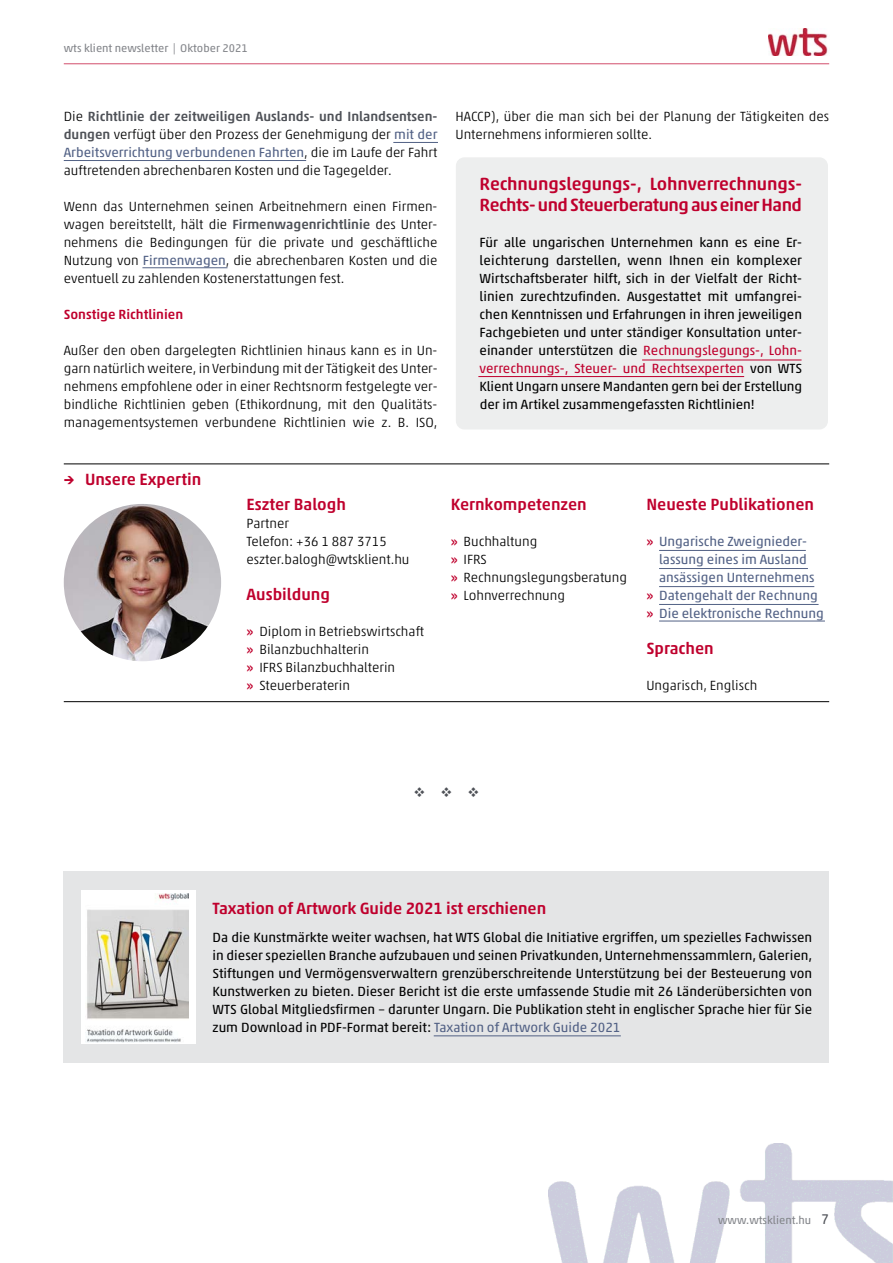
<style>
.page{position:relative;width:893px;height:1263px;background:#fff}
.page>*{position:absolute;margin:0;border:0;box-sizing:border-box;transform-origin:0 0}
.t1{font:500 18px/21px "Akko Rounded Pro";letter-spacing:-.015em;color:#bf002d}
.t2{font:500 16.5px "Akko Pro";color:#bf002d}
.t3{font:300 13.5px/18px "Akko Pro";color:#000}
.t4{font:13.5px/18px "Akko Pro";color:#000;text-align:justify}
.t5{font:13.5px "Akko Pro";color:#526185}
.t6{font:500 13.5px "Akko Pro";color:#bf002d}
.t7{font:11.25px "Akko Pro";color:#83858a}
.s1{font-weight:500;color:#4e5157}
.s2{font-weight:400;color:#526185}
.s3{color:#bf002d}
.s4{font-weight:500;color:#bf002d}
.s5{color:#526185}
.s6{font-size:14.25px;color:#4e5157}
</style>
<div class="page">
<img style="left:549px;top:1144px;width:344px;height:119px">
<hr style="left:64px;top:64px;width:765px;height:1px;background:#d24d6c">
<img style="left:769px;top:29px;width:59px;height:27px">
<hr style="left:142px;top:267px;width:85px;height:1px;background:#526185">
<hr style="left:393px;top:142px;width:45px;height:1px;background:#526185">
<hr style="left:64px;top:160px;width:242px;height:1px;background:#526185">
<div style="left:456px;top:157px;width:372px;height:272px;background:#edeeee;border-radius:9px"></div>
<hr style="left:478px;top:376px;width:266px;height:1px;background:#bf002d">
<hr style="left:642px;top:360px;width:159px;height:1px;background:#bf002d">
<img style="left:64px;top:504px;width:157px;height:157px;border-radius:79px">
<hr style="left:64px;top:463px;width:765px;height:1px;background:#000">
<hr style="left:64px;top:701px;width:765px;height:1px;background:#000">
<hr style="left:659px;top:604px;width:160px;height:1px;background:#526185">
<hr style="left:659px;top:621px;width:166px;height:1px;background:#526185">
<hr style="left:659px;top:550px;width:147px;height:1px;background:#526185">
<hr style="left:659px;top:568px;width:149px;height:1px;background:#526185">
<hr style="left:659px;top:586px;width:155px;height:1px;background:#526185">
<div style="left:64px;top:872px;width:765px;height:191px;background:#e4e5e6"></div>
<div style="left:81px;top:891px;width:115px;height:153px;background:#fff"></div>
<img style="left:86px;top:893px;width:103px;height:149px">
<hr style="left:434px;top:1035px;width:187px;height:1px;background:#526185">
<p class="t7" style="left:64px;top:45px;width:185px">wts klient newsletter | Oktober 2021</p>
<p class="t3" style="left:64px;top:109px;width:375px;text-align:justify">Die <span class="s1">Richtlinie der zeitweiligen Auslands- und Inlandsentsen&shy;dungen</span> verfügt über den Prozess der Genehmigung der <span class="s2">mit der Arbeitsverrichtung verbundenen Fahrten</span>, die im Laufe der Fahrt auftretenden abrechenbaren Kosten und die Tagegelder.</p>
<p class="t3" style="left:64px;top:199px;width:375px;text-align:justify">Wenn das Unternehmen seinen Arbeitnehmern einen Firmen&shy;wagen bereitstellt, hält die <span class="s1">Firmenwagenrichtlinie</span> des Unter&shy;nehmens die Bedingungen für die private und geschäftliche Nutzung von <span class="s2">Firmenwagen</span>, die abrechenbaren Kosten und die eventuell zu zahlenden Kostenerstattungen fest.</p>
<p class="t6" style="left:64px;top:310px;width:121px">Sonstige Richtlinien</p>
<p class="t3" style="left:64px;top:343px;width:375px;text-align:justify">Außer den oben dargelegten Richtlinien hinaus kann es in Un&shy;garn natürlich weitere, in Verbindung mit der Tätigkeit des Unter&shy;nehmens empfohlene oder in einer Rechtsnorm festgelegte ver&shy;bindliche Richtlinien geben (Ethikordnung, mit den Qualitäts&shy;managementsystemen verbundene Richtlinien wie z. B. ISO,</p>
<p class="t3" style="left:455px;top:109px;width:375px">HACCP), über die man sich bei der Planung der Tätigkeiten des<br>Unternehmens informieren sollte.</p>
<h1 class="t1" style="left:480px;top:175px;width:324px">Rechnungslegungs-, Lohnverrechnungs-<br>Rechts-undSteuerberatungauseinerHand</h1>
<p class="t4" style="left:480px;top:235px;width:324px">Für alle ungarischen Unternehmen kann es eine Er&shy;leichterung darstellen, wenn Ihnen ein komplexer Wirtschaftsberater hilft, sich in der Vielfalt der Richt&shy;linien zurechtzufinden. Ausgestattet mit umfangrei&shy;chen Kenntnissen und Erfahrungen in ihren jeweiligen Fachgebieten und unter ständiger Konsultation unter&shy;einander unterstützen die <span class="s3">Rechnungslegungs-, Lohn&shy;verrechnungs-, Steuer- und Rechtsexperten</span> von WTS Klient Ungarn unsere Mandanten gern bei der Erstellung der im Artikel zusammengefassten Richtlinien!</p>
<p class="t2" style="left:64px;top:473px;width:139px">→ Unsere Expertin</p>
<p class="t2" style="left:247px;top:499px;width:101px">Eszter Balogh</p>
<p class="t3" style="left:247px;top:516px;width:164px">Partner<br>Telefon: +36 1 887 3715 eszter.balogh@wtsklient.hu</p>
<p class="t2" style="left:247px;top:589px;width:85px">Ausbildung</p>
<p class="t3" style="left:247px;top:624px;width:179px"><span class="s4">»</span> Diplom in Betriebswirtschaft <span class="s4">»</span> Bilanzbuchhalterin<br><span class="s4">»</span> IFRS Bilanzbuchhalterin<br><span class="s4">»</span> Steuerberaterin</p>
<p class="t2" style="left:451px;top:499px;width:138px">Kernkompetenzen</p>
<p class="t3" style="left:451px;top:534px;width:178px"><span class="s4">»</span> Buchhaltung<br><span class="s4">»</span> IFRS<br><span class="s4">»</span> Rechnungslegungsberatung <span class="s4">»</span> Lohnverrechnung</p>
<p class="t2" style="left:646px;top:499px;width:169px">Neueste Publikationen</p>
<p class="t5" style="left:646px;top:537px;width:162px"><span class="s4">»</span> Ungarische Zweignieder-</p>
<p class="t5" style="left:659px;top:555px;width:149px">lassung eines im Ausland</p>
<p class="t5" style="left:659px;top:573px;width:157px">ansässigen Unternehmens</p>
<p class="t5" style="left:646px;top:591px;width:173px"><span class="s4">»</span> Datengehalt der Rechnung</p>
<p class="t5" style="left:646px;top:609px;width:179px"><span class="s4">»</span> Die elektronische Rechnung</p>
<p class="t2" style="left:646px;top:643px;width:69px">Sprachen</p>
<p class="t3" style="left:646px;top:678px;width:112px">Ungarisch, Englisch</p>
<p class="t2" style="left:213px;top:903px;width:335px">Taxation of Artwork Guide 2021 ist erschienen</p>
<p class="t4" style="left:213px;top:930px;width:601px">Da die Kunstmärkte weiter wachsen, hat WTS Global die Initiative ergriffen, um spezielles Fachwissen in dieser speziellen Branche aufzubauen und seinen Privatkunden, Unternehmenssammlern, Galerien, Stiftungen und Vermögensverwaltern grenzüberschreitende Unterstützung bei der Besteuerung von Kunstwerken zu bieten. Dieser Bericht ist die erste umfassende Studie mit 26 Länderübersichten von WTS Global Mitgliedsfirmen – darunter Ungarn. Die Publikation steht in englischer Sprache hier für Sie zum Download in PDF-Format bereit: <span class="s5">Taxation of Artwork Guide 2021</span></p>
<p class="t7" style="left:718px;top:1216px;width:113px">www.wtsklient.hu <span class="s6">7</span></p>
</div>
